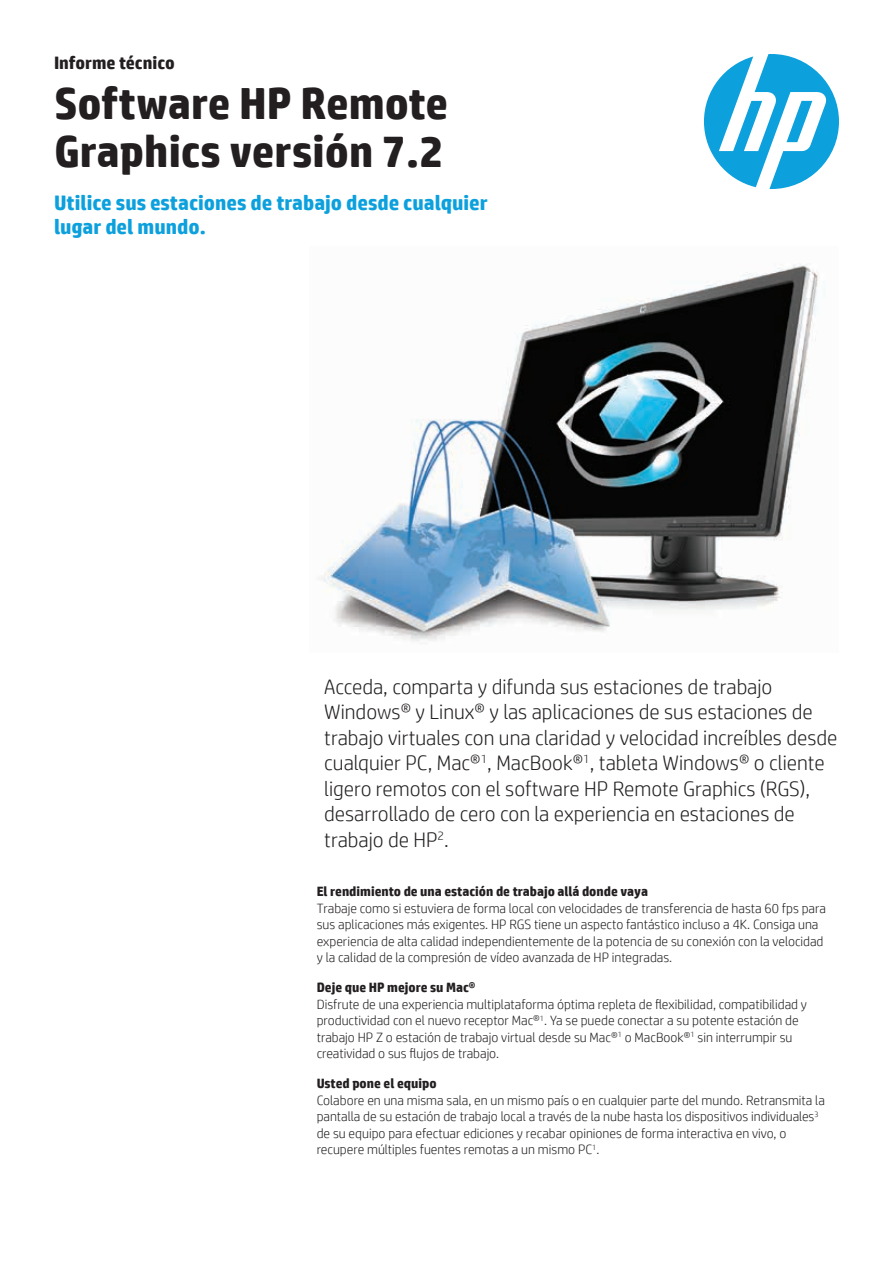
<style>
.page{position:relative;width:893px;height:1263px;background:#fff}
.page>*{position:absolute;margin:0;border:0;box-sizing:border-box;transform-origin:0 0}
.Cover_headline_30_32{font:700 45px/48px "HP Simplified";color:#231f20}
.t1{font:300 21px/25.5px "HP Simplified";color:#231f20}
.Cover_subhead_14_16{font:700 21px/24px "HP Simplified";color:#0ca0dd}
.Document_type_for_12{font:700 18px "HP Simplified";color:#231f20}
.Body_before_bullet{font:300 13.5px/16.5px "HP Simplified";color:#231f20}
.Body_header_bold{font:700 13.5px "HP Simplified";color:#231f20}
</style>
<div class="page">
<img style="left:319px;top:264px;width:499px;height:377px">
<svg style="left:704px;top:54px;width:135px;height:135px"></svg>
<p class="Document_type_for_12" style="left:54px;top:51px;width:122px">Informe técnico</p>
<p class="Cover_headline_30_32" style="left:54px;top:80px;width:396px">Software HP Remote<br>Graphics versión 7.2</p>
<p class="Cover_subhead_14_16" style="left:54px;top:191px;width:435px">Utilice sus estaciones de trabajo desde cualquier lugar del mundo.</p>
<p class="t1" style="left:324px;top:673px;width:515px">Acceda, comparta y difunda sus estaciones de trabajo Windows® y Linux® y las aplicaciones de sus estaciones de trabajo virtuales con una claridad y velocidad increíbles desde cualquier PC, Mac®<sup>1</sup>, MacBook®<sup>1</sup>, tableta Windows® o cliente ligero remotos con el software HP Remote Graphics (RGS), desarrollado de cero con la experiencia en estaciones de trabajo de HP<sup>2</sup>.</p>
<p class="Body_header_bold" style="left:317px;top:883px;width:333px">El rendimiento de una estación de trabajo allá donde vaya</p>
<p class="Body_before_bullet" style="left:317px;top:899px;width:511px">Trabaje como si estuviera de forma local con velocidades de transferencia de hasta 60 fps para sus aplicaciones más exigentes. HP RGS tiene un aspecto fantástico incluso a 4K. Consiga una experiencia de alta calidad independientemente de la potencia de su conexión con la velocidad y la calidad de la compresión de vídeo avanzada de HP integradas.</p>
<p class="Body_header_bold" style="left:317px;top:979px;width:160px">Deje que HP mejore su Mac®</p>
<p class="Body_before_bullet" style="left:317px;top:995px;width:492px">Disfrute de una experiencia multiplataforma óptima repleta de flexibilidad, compatibilidad y productividad con el nuevo receptor Mac®<sup>1</sup>. Ya se puede conectar a su potente estación de trabajo HP Z o estación de trabajo virtual desde su Mac®<sup>1</sup> o MacBook®<sup>1</sup> sin interrumpir su creatividad o sus flujos de trabajo.</p>
<p class="Body_header_bold" style="left:317px;top:1075px;width:122px">Usted pone el equipo</p>
<p class="Body_before_bullet" style="left:317px;top:1091px;width:510px">Colabore en una misma sala, en un mismo país o en cualquier parte del mundo. Retransmita la pantalla de su estación de trabajo local a través de la nube hasta los dispositivos individuales<sup>3 </sup>de su equipo para efectuar ediciones y recabar opiniones de forma interactiva en vivo, o recupere múltiples fuentes remotas a un mismo PC<sup>1</sup>.</p>
</div>
